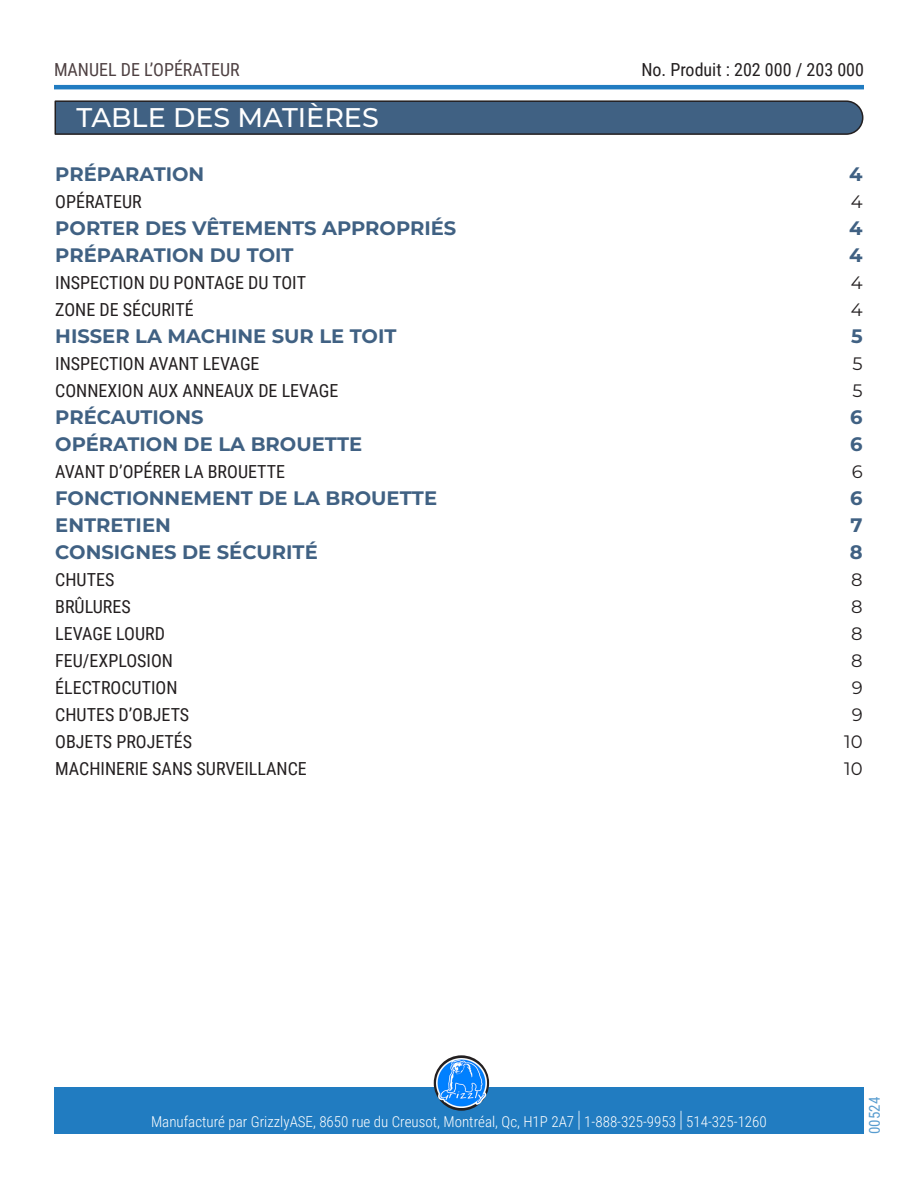
<style>
.page{position:relative;width:918px;height:1188px;background:#fff}
.page>*{position:absolute;margin:0;border:0;box-sizing:border-box;transform-origin:0 0}
.Titre1{font:500 27px "Montserrat";color:#fff}
.t1{font:700 19.5px "Montserrat";color:#406183}
.t2{font:18px "Roboto Condensed";color:#231f20}
.t3{font:18px "Roboto Condensed";color:#130003}
.t4{font:18px "Montserrat";color:#231f20}
.t5{font:300 15px "Roboto Condensed";color:#fff}
.t6{font:15px "Roboto Condensed";color:#217cc0}
.s1{font-size:22.5px}
</style>
<div class="page">
<hr style="left:54px;top:85px;width:810px;height:4px;background:#217cc1">
<div style="left:54px;top:1088px;width:810px;height:46px;background:#217cc1"></div>
<svg style="left:434px;top:1055px;width:55px;height:56px"></svg>
<img style="left:437px;top:1058px;width:49px;height:50px">
<svg style="left:54px;top:100px;width:810px;height:35px;background:#415e7c"></svg>
<p class="t3" style="left:54px;top:57px;width:187px">MANUEL DE L’OPÉRATEUR</p>
<p class="t2" style="left:641px;top:57px;width:224px">No. Produit : 202 000 / 203 000</p>
<p class="Titre1" style="left:77px;top:99px;width:304px">TABLE DES MATIÈRES</p>
<p class="t1" style="left:55px;top:160px;width:151px">PRÉPARATION</p>
<p class="t1" style="left:849px;top:160px;width:15px">4</p>
<p class="t2" style="left:55px;top:189px;width:88px">OPÉRATEUR</p>
<p class="t4" style="left:851px;top:190px;width:13px">4</p>
<p class="t1" style="left:55px;top:214px;width:403px">PORTER DES VÊTEMENTS APPROPRIÉS</p>
<p class="t1" style="left:849px;top:214px;width:15px">4</p>
<p class="t1" style="left:55px;top:241px;width:240px">PRÉPARATION DU TOIT</p>
<p class="t1" style="left:849px;top:241px;width:15px">4</p>
<p class="t2" style="left:55px;top:270px;width:252px">INSPECTION DU PONTAGE DU TOIT</p>
<p class="t4" style="left:851px;top:271px;width:13px">4</p>
<p class="t2" style="left:55px;top:297px;width:140px">ZONE DE SÉCURITÉ</p>
<p class="t4" style="left:851px;top:298px;width:13px">4</p>
<p class="t1" style="left:55px;top:322px;width:343px">HISSER LA MACHINE SUR LE TOIT</p>
<p class="t1" style="left:851px;top:322px;width:13px">5</p>
<p class="t2" style="left:55px;top:351px;width:206px">INSPECTION AVANT LEVAGE</p>
<p class="t4" style="left:853px;top:352px;width:12px">5</p>
<p class="t2" style="left:55px;top:378px;width:285px">CONNEXION AUX ANNEAUX DE LEVAGE</p>
<p class="t4" style="left:853px;top:379px;width:12px">5</p>
<p class="t1" style="left:55px;top:403px;width:150px">PRÉCAUTIONS</p>
<p class="t1" style="left:850px;top:403px;width:14px">6</p>
<p class="t1" style="left:55px;top:430px;width:308px">OPÉRATION DE LA BROUETTE</p>
<p class="t1" style="left:850px;top:430px;width:14px">6</p>
<p class="t2" style="left:55px;top:459px;width:231px">AVANT D’OPÉRER LA BROUETTE</p>
<p class="t4" style="left:852px;top:460px;width:12px">6</p>
<p class="t1" style="left:55px;top:484px;width:383px">FONCTIONNEMENT DE LA BROUETTE</p>
<p class="t1" style="left:850px;top:484px;width:14px">6</p>
<p class="t1" style="left:55px;top:511px;width:117px">ENTRETIEN</p>
<p class="t1" style="left:851px;top:511px;width:14px">7</p>
<p class="t1" style="left:55px;top:538px;width:264px">CONSIGNES DE SÉCURITÉ</p>
<p class="t1" style="left:850px;top:538px;width:14px">8</p>
<p class="t2" style="left:55px;top:567px;width:61px">CHUTES</p>
<p class="t4" style="left:851px;top:568px;width:13px">8</p>
<p class="t2" style="left:55px;top:594px;width:77px">BRÛLURES</p>
<p class="t4" style="left:851px;top:595px;width:13px">8</p>
<p class="t2" style="left:55px;top:621px;width:111px">LEVAGE LOURD</p>
<p class="t4" style="left:851px;top:622px;width:13px">8</p>
<p class="t2" style="left:55px;top:648px;width:119px">FEU/EXPLOSION</p>
<p class="t4" style="left:851px;top:649px;width:13px">8</p>
<p class="t2" style="left:55px;top:675px;width:124px">ÉLECTROCUTION</p>
<p class="t4" style="left:852px;top:676px;width:12px">9</p>
<p class="t2" style="left:55px;top:702px;width:135px">CHUTES D’OBJETS</p>
<p class="t4" style="left:852px;top:703px;width:12px">9</p>
<p class="t2" style="left:55px;top:729px;width:138px">OBJETS PROJETÉS</p>
<p class="t4" style="left:844px;top:730px;width:20px">10</p>
<p class="t2" style="left:55px;top:756px;width:253px">MACHINERIE SANS SURVEILLANCE</p>
<p class="t4" style="left:844px;top:757px;width:20px">10</p>
<p class="t5" style="left:151px;top:1111px;width:617px">Manufacturé par GrizzlyASE, 8650 rue du Creusot, Montréal, Qc, H1P 2A7 <span class="s1">|</span> 1-888-325-9953 <span class="s1">|</span> 514-325-1260</p>
<p class="t6" style="left:864px;top:1134px;width:39px;rotate:-90deg">00524</p>
</div>
